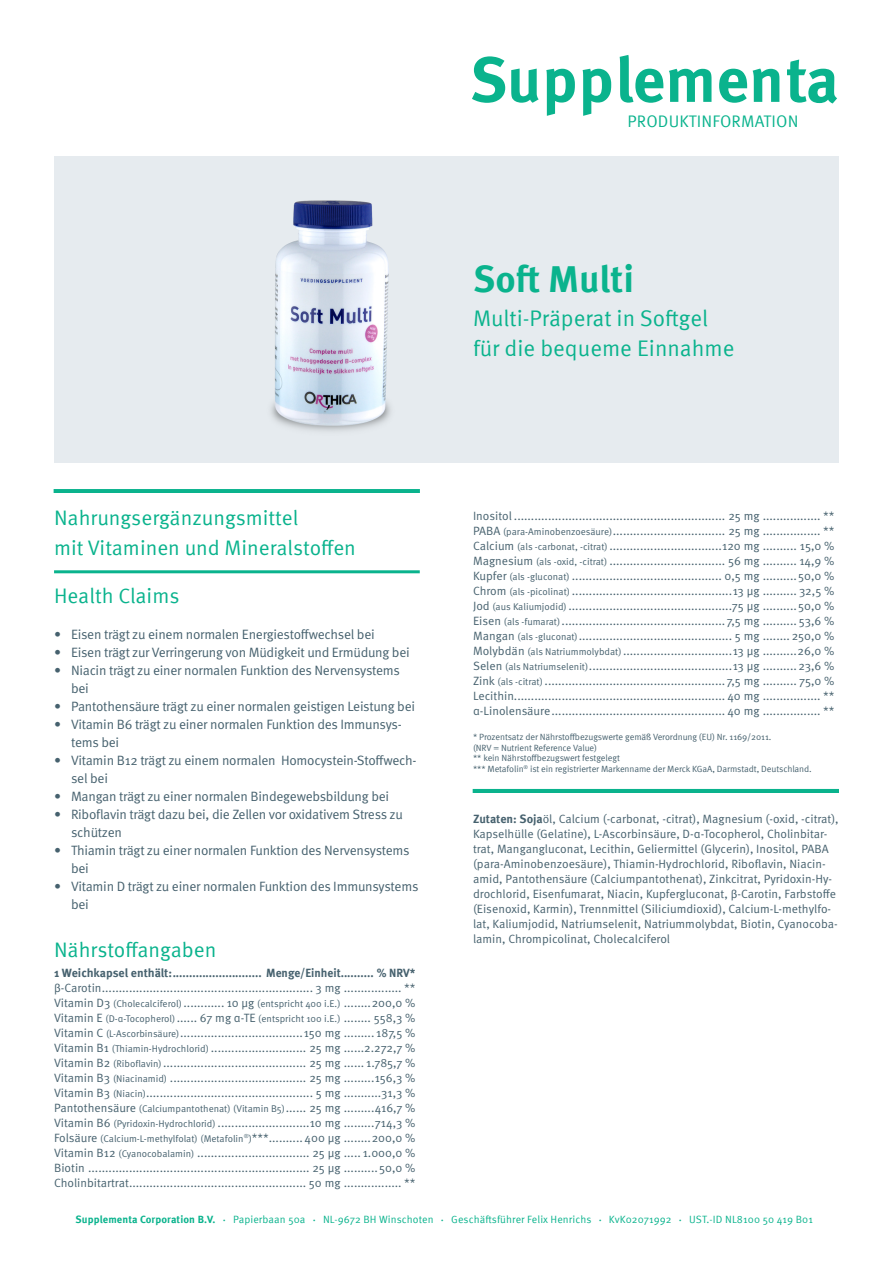
<style>
.page{position:relative;width:893px;height:1263px;background:#fff}
.page>*{position:absolute;margin:0;border:0;box-sizing:border-box;transform-origin:0 0}
.Produkt_Titel{font:700 63.45px "Meta Pro";color:#0ab38d}
.Produkt_Titel-2{font:700 37.5px "Meta Pro";color:#0ab38d}
.Produkt_Subline{font:22.5px "Meta Pro";color:#0ab38d}
.Produkt_Subline-2{font:21px "Meta Pro Norm";color:#0ab38d}
.Headline-Grün{font:21px "Meta Pro";color:#0ab38d}
.t1{font:16.65px "Meta Pro";letter-spacing:.01em;color:#0ab38d}
.t2{font:13.5px/18px "Meta Pro Norm";letter-spacing:-.02em;color:#46616e}
.Nährstoffangaben{font:12px "Meta Pro Norm";color:#46616e}
.Fließtext_klein{font:12px/15px "Meta Pro Norm";color:#46616e}
.Nährstoffangaben-2{font:700 12px "Meta Pro";color:#46616e}
.t3{font:10.5px "Meta Pro";letter-spacing:.01em;color:#0ab38d}
.t4{font:700 10.5px "Meta Pro";letter-spacing:.01em;color:#0ab38d}
.Nährstoffangaben-3{font:9px/10.5px "Meta Pro";letter-spacing:-.01em;color:#46616e}
.s1{font-size:9.75px}
.s2{font-family:"Meta Pro";font-weight:700}
.s3{font-size:4.5px}
</style>
<div class="page">
<div style="left:54px;top:156px;width:785px;height:306px;background:#e6ebef"></div>
<img style="left:271px;top:200px;width:120px;height:231px">
<hr style="left:54px;top:570px;width:366px;height:3px;background:#0ab38d">
<hr style="left:54px;top:489px;width:366px;height:3px;background:#0ab38d">
<hr style="left:473px;top:789px;width:366px;height:3px;background:#0ab38d">
<p class="Produkt_Titel" style="left:470px;top:30px;width:371px">Supplementa</p>
<p class="t1" style="left:628px;top:109px;width:172px">PRODUKTINFORMATION</p>
<p class="Produkt_Titel-2" style="left:473px;top:249px;width:162px">Soft Multi</p>
<p class="Produkt_Subline" style="left:473px;top:301px;width:237px">Multi-Präperat in Softgel</p>
<p class="Produkt_Subline" style="left:473px;top:331px;width:263px">für die bequeme Einnahme</p>
<p class="Produkt_Subline-2" style="left:54px;top:502px;width:246px">Nahrungsergänzungsmittel</p>
<p class="Produkt_Subline-2" style="left:54px;top:532px;width:303px">mit Vitaminen und Mineralstoffen</p>
<p class="Headline-Grün" style="left:54px;top:580px;width:127px">Health Claims</p>
<p class="t2" style="left:54px;top:624px;width:322px">• Eisen trägt zu einem normalen Energiestoffwechsel bei</p>
<p class="t2" style="left:54px;top:642px;width:357px">• Eisen trägt zur Verringerung von Müdigkeit und Ermüdung bei</p>
<p class="t2" style="left:71px;top:660px;width:331px;text-indent:-17px">• Niacin trägt zu einer normalen Funktion des Nervensystems bei</p>
<p class="t2" style="left:54px;top:696px;width:363px">• Pantothensäure trägt zu einer normalen geistigen Leistung bei</p>
<p class="t2" style="left:71px;top:714px;width:332px;text-indent:-17px">• Vitamin B6 trägt zu einer normalen Funktion des Immunsys&shy;tems bei</p>
<p class="t2" style="left:71px;top:750px;width:347px;text-indent:-17px">• Vitamin B12 trägt zu einem normalen Homocystein-Stoffwech&shy;sel bei</p>
<p class="t2" style="left:54px;top:786px;width:337px">• Mangan trägt zu einer normalen Bindegewebsbildung bei</p>
<p class="t2" style="left:71px;top:804px;width:333px;text-indent:-17px">• Riboflavin trägt dazu bei, die Zellen vor oxidativem Stress zu schützen</p>
<p class="t2" style="left:71px;top:840px;width:340px;text-indent:-17px">• Thiamin trägt zu einer normalen Funktion des Nervensystems bei</p>
<p class="t2" style="left:71px;top:876px;width:349px;text-indent:-17px">• Vitamin D trägt zu einer normalen Funktion des Immunsystems bei</p>
<p class="Produkt_Subline-2" style="left:54px;top:934px;width:164px">Nährstoffangaben</p>
<p class="Nährstoffangaben-2" style="left:54px;top:963px;width:363px">1 Weichkapsel enthält:........................... Menge/Einheit.......... % NRV*</p>
<p class="Nährstoffangaben" style="left:54px;top:978px;width:363px">β-Carotin.............................................................. 3 mg ................. **</p>
<p class="Nährstoffangaben" style="left:54px;top:993px;width:363px">Vitamin D3 <span class="s1">(Cholecalciferol)</span> ............ 10 μg <span class="s1">(entspricht 400 i.E.)</span> ........200,0 %</p>
<p class="Nährstoffangaben" style="left:54px;top:1008px;width:363px">Vitamin E <span class="s1">(D-α-Tocopherol)</span>...... 67 mg α-TE <span class="s1">(entspricht 100 i.E.)</span> ........ 558,3 %</p>
<p class="Nährstoffangaben" style="left:54px;top:1023px;width:363px">Vitamin C <span class="s1">(L-Ascorbinsäure)</span>....................................150 mg ......... 187,5 %</p>
<p class="Nährstoffangaben" style="left:54px;top:1038px;width:363px">Vitamin B1 <span class="s1">(Thiamin-Hydrochlorid)</span> ............................ 25 mg ......2.272,7 %</p>
<p class="Nährstoffangaben" style="left:54px;top:1053px;width:363px">Vitamin B2 <span class="s1">(Riboflavin)</span>.......................................... 25 mg ...... 1.785,7 %</p>
<p class="Nährstoffangaben" style="left:54px;top:1068px;width:363px">Vitamin B3 <span class="s1">(Niacinamid)</span> ........................................ 25 mg .........156,3 %</p>
<p class="Nährstoffangaben" style="left:54px;top:1083px;width:363px">Vitamin B3 <span class="s1">(Niacin)</span>................................................. 5 mg ...........31,3 %</p>
<p class="Nährstoffangaben" style="left:54px;top:1098px;width:363px">Pantothensäure <span class="s1">(Calciumpantothenat) (Vitamin B5)</span>...... 25 mg .........416,7 %</p>
<p class="Nährstoffangaben" style="left:54px;top:1113px;width:363px">Vitamin B6 <span class="s1">(Pyridoxin-Hydrochlorid)</span> ...........................10 mg .........714,3 %</p>
<p class="Nährstoffangaben" style="left:54px;top:1128px;width:363px">Folsäure <span class="s1">(Calcium-L-methylfolat) (Metafolin</span><sup>®</sup><span class="s1">)</span>***.......... 400 μg ........200,0 %</p>
<p class="Nährstoffangaben" style="left:54px;top:1143px;width:363px">Vitamin B12 <span class="s1">(Cyanocobalamin)</span> ................................. 25 μg ..... 1.000,0 %</p>
<p class="Nährstoffangaben" style="left:54px;top:1158px;width:363px">Biotin ................................................................. 25 μg ..........50,0 %</p>
<p class="Nährstoffangaben" style="left:54px;top:1173px;width:363px">Cholinbitartrat.................................................... 50 mg ................. **</p>
<p class="Nährstoffangaben" style="left:473px;top:506px;width:363px">Inositol .............................................................. 25 mg ................. **</p>
<p class="Nährstoffangaben" style="left:473px;top:521px;width:363px">PABA <span class="s1">(para-Aminobenzoesäure)</span>................................. 25 mg ................. **</p>
<p class="Nährstoffangaben" style="left:473px;top:536px;width:363px">Calcium <span class="s1">(als -carbonat, -citrat)</span> .................................120 mg .......... 15,0 %</p>
<p class="Nährstoffangaben" style="left:473px;top:551px;width:363px">Magnesium <span class="s1">(als -oxid, -citrat)</span> .................................. 56 mg .......... 14,9 %</p>
<p class="Nährstoffangaben" style="left:473px;top:566px;width:363px">Kupfer <span class="s1">(als -gluconat)</span> ............................................ 0,5 mg ..........50,0 %</p>
<p class="Nährstoffangaben" style="left:473px;top:581px;width:363px">Chrom <span class="s1">(als -picolinat)</span> ...............................................13 μg .......... 32,5 %</p>
<p class="Nährstoffangaben" style="left:473px;top:596px;width:363px">Jod <span class="s1">(aus Kaliumjodid)</span> ................................................75 μg ..........50,0 %</p>
<p class="Nährstoffangaben" style="left:473px;top:611px;width:363px">Eisen <span class="s1">(als -fumarat)</span>................................................ 7,5 mg .......... 53,6 %</p>
<p class="Nährstoffangaben" style="left:473px;top:626px;width:363px">Mangan <span class="s1">(als -gluconat)</span>............................................. 5 mg ........ 250,0 %</p>
<p class="Nährstoffangaben" style="left:473px;top:641px;width:363px">Molybdän <span class="s1">(als Natriummolybdat)</span>................................13 μg ..........26,0 %</p>
<p class="Nährstoffangaben" style="left:473px;top:656px;width:363px">Selen <span class="s1">(als Natriumselenit)</span>..........................................13 μg ..........23,6 %</p>
<p class="Nährstoffangaben" style="left:473px;top:671px;width:363px">Zink <span class="s1">(als -citrat)</span> ..................................................... 7,5 mg .......... 75,0 %</p>
<p class="Nährstoffangaben" style="left:473px;top:686px;width:363px">Lecithin.............................................................. 40 mg ................. **</p>
<p class="Nährstoffangaben" style="left:473px;top:701px;width:363px">α-Linolensäure................................................... 40 mg ................. **</p>
<p class="Nährstoffangaben-3" style="left:473px;top:731px;width:300px">* Prozentsatz der Nährstoffbezugswerte gemäß Verordnung (EU) Nr. 1169/2011. (NRV = Nutrient Reference Value)</p>
<p class="Nährstoffangaben-3" style="left:473px;top:752px;width:148px">** kein Nährstoffbezugswert festgelegt</p>
<p class="Nährstoffangaben-3" style="left:473px;top:763px;width:340px">*** Metafolin<sup>®</sup> ist ein registrierter Markenname der Merck KGaA, Darmstadt, Deutschland.</p>
<p class="Fließtext_klein" style="left:473px;top:810px;width:367px"><span class="s2">Zutaten: Soja</span>öl, Calcium (-carbonat, -citrat), Magnesium (-oxid, -citrat),</p>
<p class="Fließtext_klein" style="left:473px;top:825px;width:366px">Kapselhülle (Gelatine), L-Ascorbinsäure, D-α-Tocopherol, Cholinbitar&shy;trat, Mangangluconat, Lecithin, Geliermittel (Glycerin), Inositol, PABA (para-Aminobenzoesäure), Thiamin-Hydrochlorid, Riboflavin, Niacin&shy;amid, Pantothensäure (Calciumpantothenat), Zinkcitrat, Pyridoxin-Hy&shy;drochlorid, Eisenfumarat, Niacin, Kupfergluconat, β-Carotin, Farbstoffe (Eisenoxid, Karmin), Trennmittel (Siliciumdioxid), Calcium-L-methylfo&shy;lat, Kaliumjodid, Natriumselenit, Natriummolybdat, Biotin, Cyanocoba&shy;lamin, Chrompicolinat, Cholecalciferol</p>
<p class="t4" style="left:76px;top:1211px;width:141px">Supplementa Corporation B.V.</p>
<p class="t3" style="left:223px;top:1211px;width:84px"><span class="s3">•</span> Papierbaan 50a</p>
<p class="t3" style="left:313px;top:1211px;width:122px"><span class="s3">•</span> NL-9672 BH Winschoten</p>
<p class="t3" style="left:441px;top:1211px;width:152px"><span class="s3">•</span> Geschäftsführer Felix Henrichs</p>
<p class="t3" style="left:599px;top:1211px;width:74px"><span class="s3">•</span> KvK02071992</p>
<p class="t3" style="left:679px;top:1211px;width:135px"><span class="s3">•</span> UST.-ID NL8100 50 419 B01</p>
</div>
